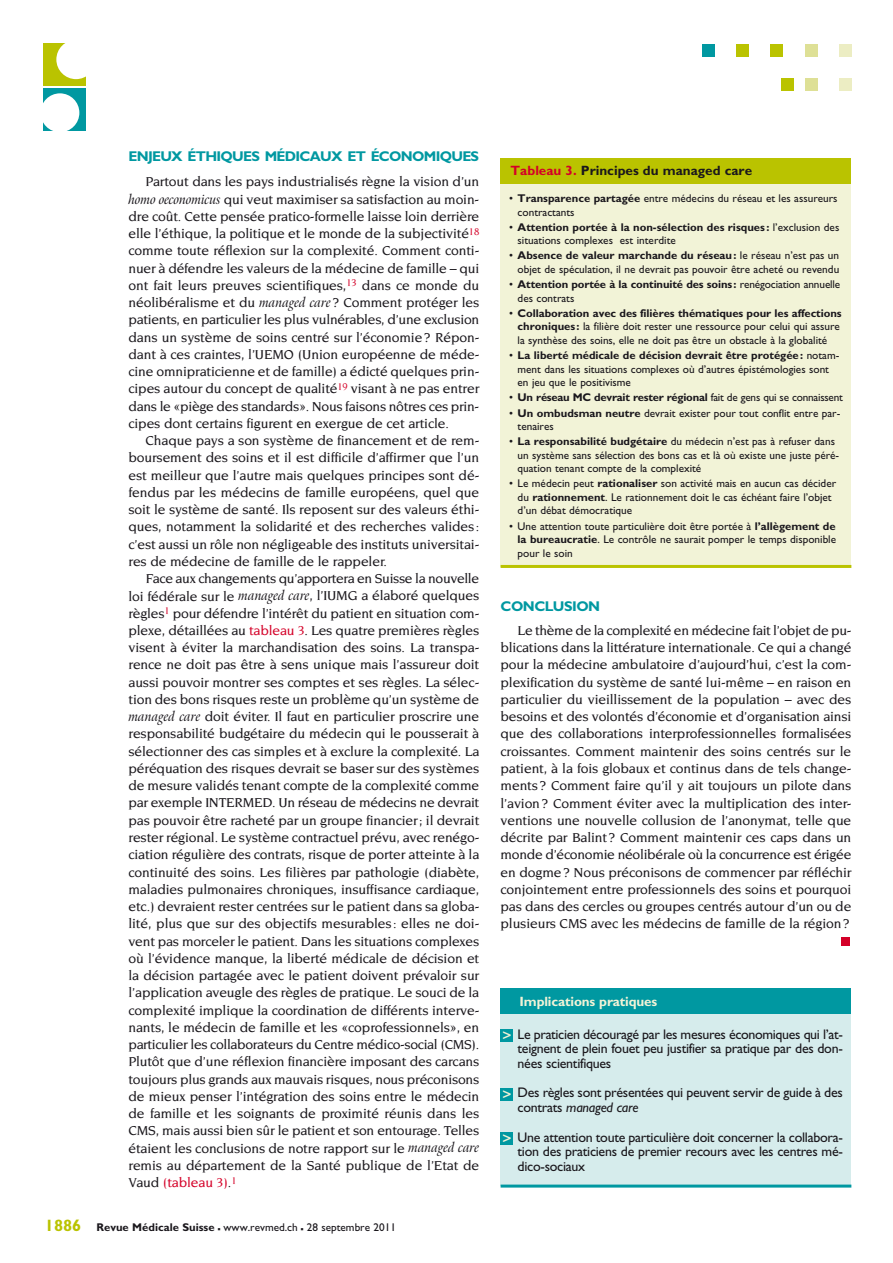
<style>
.page{position:relative;width:893px;height:1263px;background:#fff}
.page>*{position:absolute;margin:0;border:0;box-sizing:border-box;transform-origin:0 0}
.t1{font:700 14.1px "Gill Sans";letter-spacing:-.05em;color:#0098a1}
.t2{font:500 13.95px/17.2px "Novarese";letter-spacing:-.01em;color:#1a171c;text-align:justify}
.t3{font:13.95px/14.7px "Gill Sans";letter-spacing:-.02em;color:#1a171c;text-align:justify}
.t4{font:700 13.5px "Gill Sans";color:#1a171c}
.t5{font:700 13.5px "Gill Sans";letter-spacing:-.01em;color:#f2f3d7}
.t6{font:11.25px/13.5px "Gill Sans";color:#1a171c}
.t7{font:700 11.25px/13.5px "Gill Sans";letter-spacing:-.01em;color:#1a171c}
.s1{font-family:"Arrus BT";font-weight:400;font-style:italic}
.s2{color:#d40028}
.s3{font-weight:700;font-size:16.5px;color:#bac300}
.s4{font-weight:700}
.s5{font-weight:700;font-size:16.5px}
.s6{font-weight:400}
.s7{font-family:"Insignia";font-size:15px;color:#f2f3d7}
.s8{font-style:italic}
</style>
<div class="page">
<div style="left:839px;top:44px;width:12px;height:12px;background:#ecedc3"></div>
<div style="left:805px;top:44px;width:12px;height:12px;background:#dee096"></div>
<div style="left:771px;top:44px;width:12px;height:12px;background:#bac300"></div>
<div style="left:737px;top:44px;width:12px;height:12px;background:#bac300"></div>
<div style="left:703px;top:44px;width:12px;height:12px;background:#0098a1"></div>
<div style="left:839px;top:78px;width:12px;height:12px;background:#ecedc3"></div>
<div style="left:805px;top:78px;width:12px;height:12px;background:#dee096"></div>
<div style="left:781px;top:78px;width:13px;height:12px;background:#bac300"></div>
<div style="left:841px;top:937px;width:9px;height:8px;background:#d40028"></div>
<div style="left:43px;top:44px;width:43px;height:42px;background:#bac300"></div>
<div style="left:56px;top:40px;width:40px;height:39px;background:#fff;border-radius:50%"></div>
<div style="left:43px;top:88px;width:43px;height:43px;background:#0098a1"></div>
<div style="left:41px;top:93px;width:38px;height:39px;background:#fff;border-radius:50%"></div>
<div style="left:501px;top:180px;width:350px;height:386px;background:#f2f3d7"></div>
<div style="left:501px;top:158px;width:350px;height:26px;background:#bac300"></div>
<hr style="left:501px;top:565px;width:350px;height:3px;background:#bac300">
<div style="left:501px;top:1014px;width:350px;height:172px;background:#d6ecec"></div>
<div style="left:501px;top:989px;width:350px;height:25px;background:#0098a1"></div>
<hr style="left:501px;top:1184px;width:350px;height:3px;background:#0098a1">
<div style="left:501px;top:1029px;width:12px;height:13px;background:#0098a1"></div>
<div style="left:501px;top:1088px;width:12px;height:13px;background:#0098a1"></div>
<div style="left:501px;top:1132px;width:12px;height:13px;background:#0098a1"></div>
<p class="t1" style="left:129px;top:148px;width:352px">ENJEUX ÉTHIQUES MÉDICAUX ET ÉCONOMIQUES</p>
<p class="t2" style="left:128px;top:173px;width:352px;text-indent:17px">Partout dans les pays industrialisés règne la vision d’un <span class="s1">homo oeconomicus</span> qui veut maximiser sa satisfaction au moin&shy;dre coût. Cette pensée pratico-formelle laisse loin derrière elle l’éthique, la politique et le monde de la subjectivité<sup>18 </sup>comme toute réflexion sur la complexité. Comment conti&shy;nuer à défendre les valeurs de la médecine de famille – qui ont fait leurs preuves scientifiques,<sup>13</sup> dans ce monde du néolibéralisme et du <span class="s1">managed care</span>? Comment protéger les patients, en particulier les plus vulnérables, d’une exclusion dans un système de soins centré sur l’économie? Répon&shy;dant à ces craintes, l’UEMO (Union européenne de méde&shy;cine omnipraticienne et de famille) a édicté quelques prin&shy;cipes autour du concept de qualité<sup>19</sup> visant à ne pas entrer dans le «piège des standards». Nous faisons nôtres ces prin&shy;cipes dont certains figurent en exergue de cet article.</p>
<p class="t2" style="left:128px;top:432px;width:352px;text-indent:17px">Chaque pays a son système de financement et de rem&shy;boursement des soins et il est difficile d’affirmer que l’un est meilleur que l’autre mais quelques principes sont dé&shy;fendus par les médecins de famille européens, quel que soit le système de santé. Ils reposent sur des valeurs éthi&shy;ques, notamment la solidarité et des recherches valides: c’est aussi un rôle non négligeable des instituts universitai&shy;res de médecine de famille de le rappeler.</p>
<p class="t2" style="left:128px;top:570px;width:352px;text-indent:17px">Face aux changements qu’apportera en Suisse la nouvelle loi fédérale sur le <span class="s1">managed care</span>, l’IUMG a élaboré quelques règles<sup>1</sup> pour défendre l’intérêt du patient en situation com&shy;plexe, détaillées au <span class="s2">tableau 3</span>. Les quatre premières règles visent à éviter la marchandisation des soins. La transpa&shy;rence ne doit pas être à sens unique mais l’assureur doit aussi pouvoir montrer ses comptes et ses règles. La sélec&shy;tion des bons risques reste un problème qu’un système de <span class="s1">managed care</span> doit éviter. Il faut en particulier proscrire une responsabilité budgétaire du médecin qui le pousserait à sélectionner des cas simples et à exclure la complexité. La péréquation des risques devrait se baser sur des systèmes de mesure validés tenant compte de la complexité comme par exemple INTERMED. Un réseau de médecins ne devrait pas pouvoir être racheté par un groupe financier; il devrait rester régional. Le système contractuel prévu, avec renégo&shy;ciation régulière des contrats, risque de porter atteinte à la continuité des soins. Les filières par pathologie (diabète, maladies pulmonaires chroniques, insuffisance cardiaque, etc.) devraient rester centrées sur le patient dans sa globa&shy;lité, plus que sur des objectifs mesurables: elles ne doi&shy;vent pas morceler le patient. Dans les situations complexes où l’évidence manque, la liberté médicale de décision et la décision partagée avec le patient doivent prévaloir sur l’application aveugle des règles de pratique. Le souci de la complexité implique la coordination de différents interve&shy;nants, le médecin de famille et les «coprofessionnels», en particulier les collaborateurs du Centre médico-social (CMS).<br>Plutôt que d’une réflexion financière imposant des carcans toujours plus grands aux mauvais risques, nous préconisons de mieux penser l’intégration des soins entre le médecin de famille et les soignants de proximité réunis dans les CMS, mais aussi bien sûr le patient et son entourage. Telles étaient les conclusions de notre rapport sur le <span class="s1">managed care </span>remis au département de la Santé publique de l’Etat de Vaud <span class="s2">(tableau 3)</span>.<sup>1</sup></p>
<p class="t6" style="left:45px;top:1221px;width:353px"><span class="s3">1886</span> <span class="s4">Revue Médicale Suisse</span> <span class="s5">–</span> www.revmed.ch <span class="s5">–</span> 28 septembre 2011</p>
<p class="t4" style="left:511px;top:162px;width:243px"><span class="s2">Tableau 3.</span> Principes du managed care</p>
<p class="t6" style="left:518px;top:192px;width:321px;text-indent:-9px">• <span class="s4">Transparence partagée</span> entre médecins du réseau et les assureurs contractants</p>
<p class="t6" style="left:518px;top:220px;width:323px;text-indent:-9px">• <span class="s4">Attention portée à la non-sélection des risques :</span> l’exclusion des situations complexes est interdite</p>
<p class="t6" style="left:509px;top:249px;width:332px;text-align:right">• <span class="s4">Absence de valeur marchande du réseau:</span> le réseau n’est pas un objet de spéculation, il ne devrait pas pouvoir être acheté ou revendu</p>
<p class="t7" style="left:518px;top:278px;width:324px;text-indent:-9px"><span class="s6">•</span> Attention portée à la continuité des soins: <span class="s6">renégociation annuelle des contrats</span></p>
<p class="t6" style="left:518px;top:306px;width:326px;text-indent:-9px">• <span class="s4">Collaboration avec des filières thématiques pour les affections chroniques :</span> la filière doit rester une ressource pour celui qui assure la synthèse des soins, elle ne doit pas être un obstacle à la globalité</p>
<p class="t6" style="left:518px;top:349px;width:323px;text-indent:-9px">• <span class="s4">La liberté médicale de décision devrait être protégée:</span> notam&shy;ment dans les situations complexes où d’autres épistémologies sont en jeu que le positivisme</p>
<p class="t7" style="left:509px;top:391px;width:335px"><span class="s6">•</span> Un réseau MC devrait rester régional <span class="s6">fait de gens qui se connaissent</span></p>
<p class="t6" style="left:518px;top:406px;width:324px;text-indent:-9px">• <span class="s4">Un ombudsman neutre</span> devrait exister pour tout conflit entre par&shy;tenaires</p>
<p class="t6" style="left:518px;top:435px;width:323px;text-indent:-9px">• <span class="s4">La responsabilité budgétaire</span> du médecin n’est pas à refuser dans un système sans sélection des bons cas et là où existe une juste péré&shy;quation tenant compte de la complexité</p>
<p class="t6" style="left:518px;top:477px;width:320px;text-indent:-9px">• Le médecin peut <span class="s4">rationaliser</span> son activité mais en aucun cas décider du <span class="s4">rationnement</span>. Le rationnement doit le cas échéant faire l’objet d’un débat démocratique</p>
<p class="t6" style="left:518px;top:519px;width:320px;text-align:justify;text-indent:-9px">• Une attention toute particulière doit être portée à <span class="s4">l’allègement de la bureaucratie</span>. Le contrôle ne saurait pomper le temps disponible pour le soin</p>
<p class="t1" style="left:501px;top:598px;width:101px">CONCLUSION</p>
<p class="t2" style="left:501px;top:622px;width:352px;text-indent:17px">Le thème de la complexité en médecine fait l’objet de pu&shy;blications dans la littérature internationale. Ce qui a changé pour la médecine ambulatoire d’aujourd’hui, c’est la com&shy;plexification du système de santé lui-même – en raison en particulier du vieillissement de la population – avec des besoins et des volontés d’économie et d’organisation ainsi que des collaborations interprofessionnelles formalisées croissantes. Comment maintenir des soins centrés sur le patient, à la fois globaux et continus dans de tels change&shy;ments? Comment faire qu’il y ait toujours un pilote dans l’avion? Comment éviter avec la multiplication des inter&shy;ventions une nouvelle collusion de l’anonymat, telle que décrite par Balint? Comment maintenir ces caps dans un monde d’économie néolibérale où la concurrence est érigée en dogme? Nous préconisons de commencer par réfléchir conjointement entre professionnels des soins et pourquoi pas dans des cercles ou groupes centrés autour d’un ou de plusieurs CMS avec les médecins de famille de la région?</p>
<p class="t5" style="left:520px;top:994px;width:139px">Implications pratiques</p>
<p class="t3" style="left:518px;top:1027px;width:327px;text-indent:-15px"><span class="s7">&gt;</span> Le praticien découragé par les mesures économiques qui l’at&shy;teignent de plein fouet peu justifier sa pratique par des don&shy;nées scientifiques</p>
<p class="t3" style="left:518px;top:1085px;width:327px;text-indent:-15px"><span class="s7">&gt;</span> Des règles sont présentées qui peuvent servir de guide à des contrats <span class="s8">managed care</span></p>
<p class="t3" style="left:518px;top:1130px;width:327px;text-indent:-15px"><span class="s7">&gt;</span> Une attention toute particulière doit concerner la collabora&shy;tion des praticiens de premier recours avec les centres mé&shy;dico-sociaux</p>
</div>
